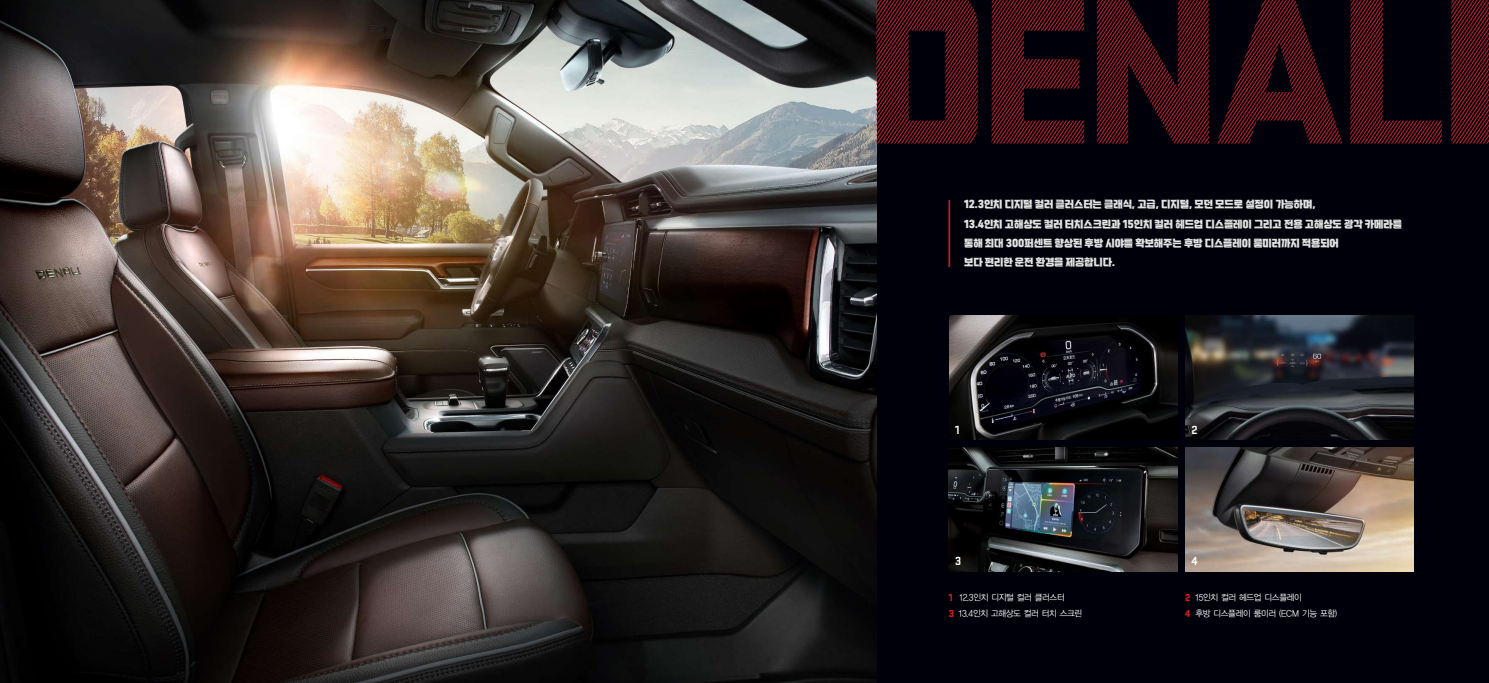
<style>
.page{position:relative;width:1489px;height:683px;background:#fff}
.page>*{position:absolute;margin:0;border:0;box-sizing:border-box;transform-origin:0 0}
.t1{font:700 12.25px "Stratum GMC";color:#fff}
.t2{font:9.62px/19.2px "VITRO CORE OTF";color:#e2e4e2;scale:.96 1}
.t3{font:8.75px/15.8px "YGO12";letter-spacing:-.12em;color:#fff;scale:.96 1}
.s1{font-family:"Stratum GMC";font-weight:900;font-size:10.5px;color:#cd2027}
</style>
<div class="page">
<div style="left:0;top:0;width:1488px;height:682px;background:#00000b"></div>
<img style="left:0;top:0;width:876px;height:682px">
<svg style="left:876px;top:0;width:612px;height:143px"></svg>
<hr style="left:948px;top:200px;width:2px;height:67px;background:#b9202e">
<img style="left:949px;top:315px;width:228px;height:124px">
<img style="left:1185px;top:447px;width:228px;height:124px">
<img style="left:1185px;top:315px;width:228px;height:124px">
<img style="left:948px;top:447px;width:228px;height:124px">
<p class="t2" style="left:964px;top:195px;width:457px">12.3인치 디지털 컬러 클러스터는 클래식, 고급, 디지털, 모던 모드로 설정이 가능하며,<br>13.4인치 고해상도 컬러 터치스크린과 15인치 컬러 헤드업 디스플레이 그리고 전용 고해상도 광각 카메라를 통해 최대 300퍼센트 향상된 후방 시야를 확보해주는 후방 디스플레이 룸미러까지 적용되어<br>보다 편리한 운전 환경을 제공합니다.</p>
<p class="t1" style="left:955px;top:421px;width:6px">1</p>
<p class="t1" style="left:955px;top:552px;width:8px">3</p>
<p class="t1" style="left:1191px;top:421px;width:8px">2</p>
<p class="t1" style="left:1191px;top:552px;width:8px">4</p>
<p class="t3" style="left:948px;top:589px;width:141px"><span class="s1">1</span> 12.3인치 디지털 컬러 클러스터<br><span class="s1">3</span> 13.4인치 고해상도 컬러 터치 스크린</p>
<p class="t3" style="left:1185px;top:589px;width:160px"><span class="s1">2</span> 15인치 컬러 헤드업 디스플레이<br><span class="s1">4</span> 후방 디스플레이 룸미러 (ECM 기능 포함)</p>
</div>
